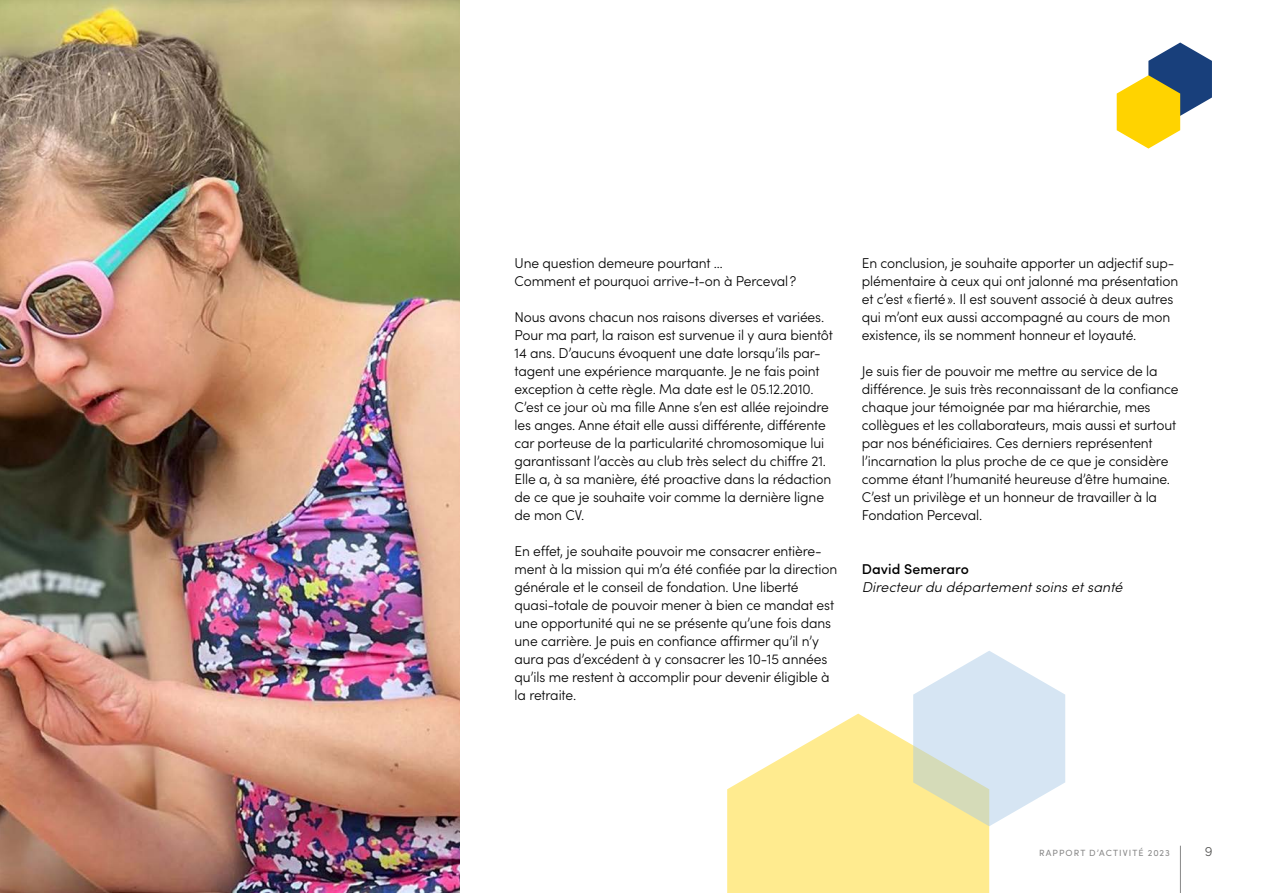
<style>
.page{position:relative;width:1263px;height:893px;background:#fff}
.page>*{position:absolute;margin:0;border:0;box-sizing:border-box;transform-origin:0 0}
.t1{font:300 14.25px/18px "Sofia Pro";letter-spacing:-.01em;color:#000}
.t2{font:italic 300 14.25px "Sofia Pro";letter-spacing:.005em;color:#000}
.t3{font:500 14.25px "Sofia Pro";letter-spacing:.005em;color:#000}
.t4{font:300 13.5px "Sofia Pro";color:#575756}
.t5{font:9px "Sofia Pro";letter-spacing:.12em;color:#878787}
</style>
<div class="page">
<hr style="left:1180px;top:846px;width:1px;height:47px;background:#878787">
<svg style="left:727px;top:714px;width:262px;height:179px;background:#ffeea0"></svg>
<svg style="left:913px;top:651px;width:152px;height:175px"></svg>
<svg style="left:1117px;top:43px;width:95px;height:106px"></svg>
<img style="left:0;top:0;width:459px;height:893px">
<p class="t1" style="left:514px;top:253px;width:283px">Une question demeure pourtant …<br>Comment et pourquoi arrive-t-on à Perceval?</p>
<p class="t1" style="left:514px;top:307px;width:320px">Nous avons chacun nos raisons diverses et variées.<br>Pour ma part, la raison est survenue il y aura bientôt 14 ans. D’aucuns évoquent une date lorsqu’ils par&shy;tagent une expérience marquante. Je ne fais point exception à cette règle. Ma date est le 05.12.2010.<br>C’est ce jour où ma fille Anne s’en est allée rejoindre les anges. Anne était elle aussi différente, différente car porteuse de la particularité chromosomique lui garantissant l’accès au club très select du chiffre 21.<br>Elle a, à sa manière, été proactive dans la rédaction de ce que je souhaite voir comme la dernière ligne de mon CV.</p>
<p class="t1" style="left:514px;top:541px;width:324px">En effet, je souhaite pouvoir me consacrer entière&shy;ment à la mission qui m’a été confiée par la direction générale et le conseil de fondation. Une liberté quasi-totale de pouvoir mener à bien ce mandat est une opportunité qui ne se présente qu’une fois dans une carrière. Je puis en confiance affirmer qu’il n’y aura pas d’excédent à y consacrer les 10-15 années qu’ils me restent à accomplir pour devenir éligible à la retraite.</p>
<p class="t1" style="left:862px;top:253px;width:318px">En conclusion, je souhaite apporter un adjectif sup&shy;plémentaire à ceux qui ont jalonné ma présentation et c’est «fierté». Il est souvent associé à deux autres qui m’ont eux aussi accompagné au cours de mon existence, ils se nomment honneur et loyauté.</p>
<p class="t1" style="left:862px;top:361px;width:318px">Je suis fier de pouvoir me mettre au service de la différence. Je suis très reconnaissant de la confiance chaque jour témoignée par ma hiérarchie, mes collègues et les collaborateurs, mais aussi et surtout par nos bénéficiaires. Ces derniers représentent l’incarnation la plus proche de ce que je considère comme étant l’humanité heureuse d’être humaine.<br>C’est un privilège et un honneur de travailler à la Fondation Perceval.</p>
<p class="t3" style="left:862px;top:558px;width:109px">David Semeraro</p>
<p class="t2" style="left:862px;top:576px;width:262px">Directeur du département soins et santé</p>
<p class="t5" style="left:1039px;top:846px;width:132px">RAPPORT D’ACTIVITÉ 2023</p>
<p class="t4" style="left:1205px;top:841px;width:9px">9</p>
</div>
